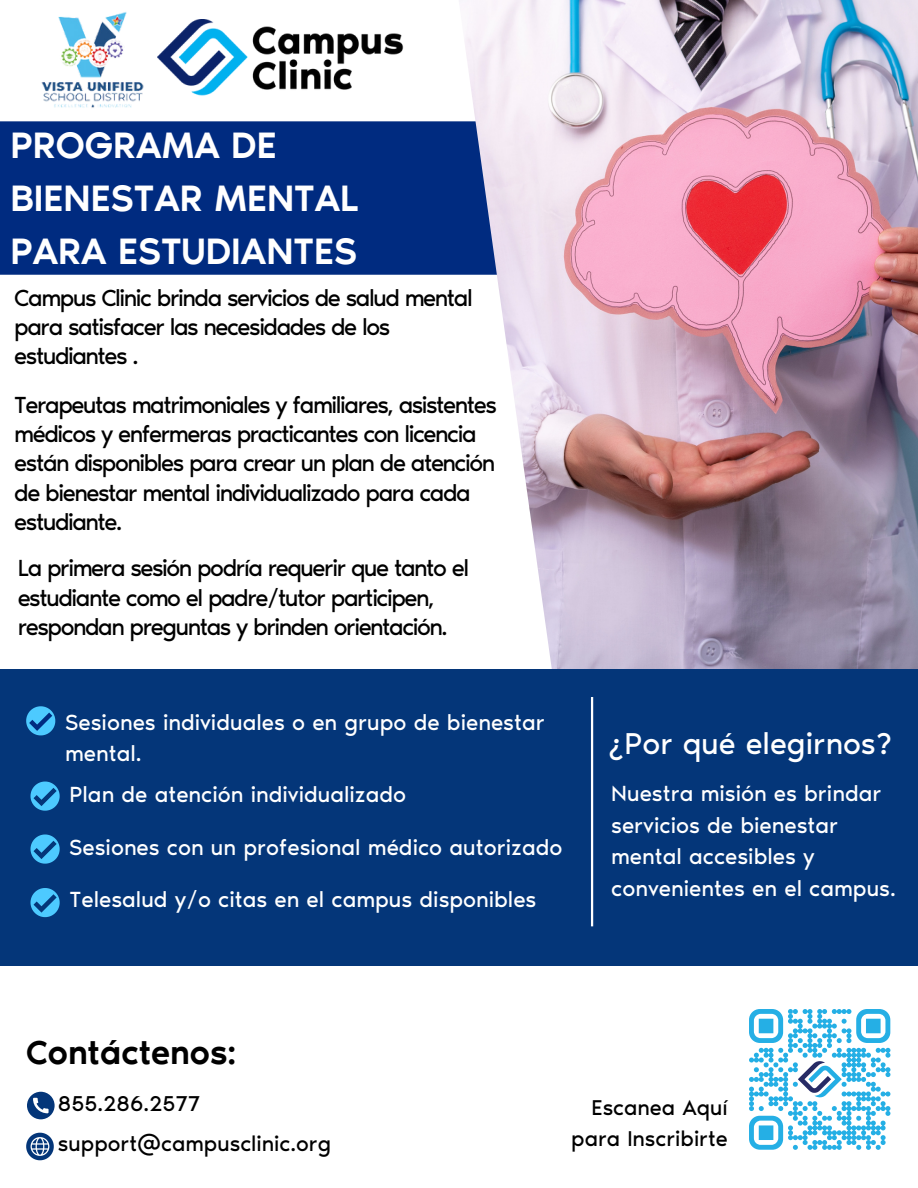
<style>
.page{position:relative;width:918px;height:1188px;background:#fff}
.page>*{position:absolute;margin:0;border:0;box-sizing:border-box;transform-origin:0 0}
.t1{font:500 37.8px/52.8px "Noir Pro";color:#fff}
.t2{font:500 34.05px "Noir Pro";color:#000}
.t3{font:31.05px "Noir Pro";color:#fff}
.t4{font:24px/29.2px "Noir Pro";letter-spacing:-.06em;color:#000}
.t5{font:22.5px/31.5px "Noir Pro";color:#fff}
.t6{font:22.05px "Noir Pro";color:#000}
</style>
<div class="page">
<div style="left:0;top:121px;width:457px;height:154px;background:#002b80"></div>
<img style="left:457px;top:0;width:461px;height:670px">
<div style="left:0;top:670px;width:918px;height:296px;background:#043679"></div>
<hr style="left:591px;top:697px;width:2px;height:229px;background:#fff">
<svg style="left:31px;top:782px;width:29px;height:29px"></svg>
<svg style="left:31px;top:835px;width:29px;height:29px"></svg>
<svg style="left:31px;top:888px;width:29px;height:29px"></svg>
<svg style="left:26px;top:706px;width:29px;height:29px"></svg>
<svg style="left:27px;top:1092px;width:28px;height:27px"></svg>
<svg style="left:26px;top:1133px;width:28px;height:27px"></svg>
<img style="left:157px;top:20px;width:247px;height:76px">
<img style="left:41px;top:12px;width:103px;height:96px">
<svg style="left:749px;top:1009px;width:142px;height:141px"></svg>
<p class="t1" style="left:10px;top:119px;width:350px">PROGRAMA DE<br>BIENESTAR MENTAL<br>PARA ESTUDIANTES</p>
<p class="t4" style="left:14px;top:283px;width:460px">Campus Clinic brinda servicios de salud mental para satisfacer las necesidades de los estudiantes .</p>
<p class="t4" style="left:14px;top:390px;width:484px">Terapeutas matrimoniales y familiares, asistentes médicos y enfermeras practicantes con licencia están disponibles para crear un plan de atención de bienestar mental individualizado para cada estudiante.</p>
<p class="t4" style="left:18px;top:554px;width:453px">La primera sesión podría requerir que tanto el estudiante como el padre/tutor participen, respondan preguntas y brinden orientación.</p>
<p class="t5" style="left:65px;top:706px;width:481px">Sesiones individuales o en grupo de bienestar mental.</p>
<p class="t5" style="left:70px;top:778px;width:338px">Plan de atención individualizado</p>
<p class="t5" style="left:69px;top:832px;width:495px">Sesiones con un profesional médico autorizado</p>
<p class="t5" style="left:70px;top:884px;width:468px">Telesalud y/o citas en el campus disponibles</p>
<p class="t3" style="left:608px;top:724px;width:285px">¿Por qué elegirnos?</p>
<h1 class="t5" style="left:611px;top:778px;width:286px">Nuestra misión es brindar servicios de bienestar mental accesibles y convenientes en el campus.</h1>
<p class="t2" style="left:26px;top:1031px;width:211px">Contáctenos:</p>
<p class="t6" style="left:58px;top:1090px;width:143px">855.286.2577</p>
<p class="t6" style="left:58px;top:1130px;width:275px">support@campusclinic.org</p>
<p class="t6" style="left:591px;top:1095px;width:138px">Escanea Aquí</p>
<h2 class="t6" style="left:571px;top:1125px;width:158px">para Inscribirte</h2>
</div>
